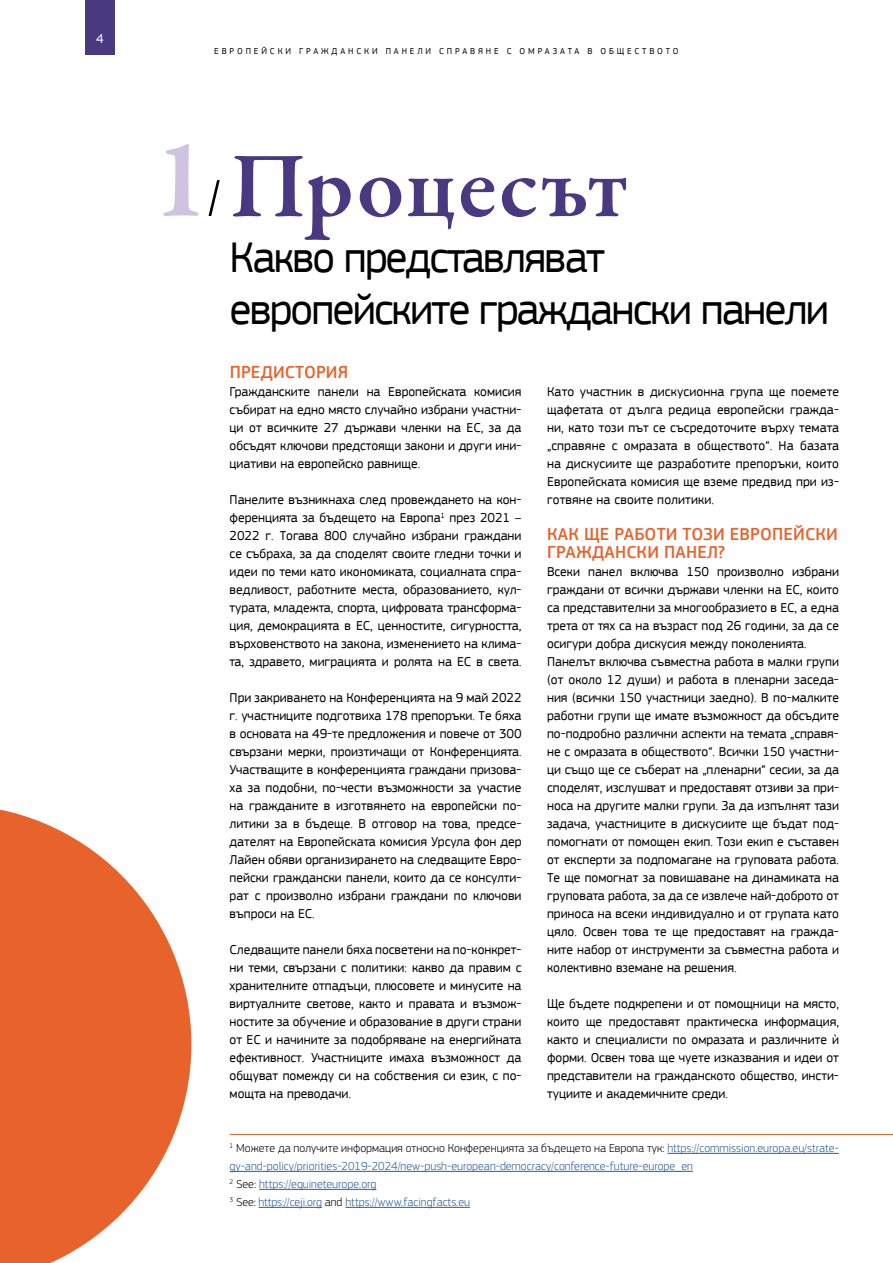
<style>
.page{position:relative;width:893px;height:1263px;background:#fff}
.page>*{position:absolute;margin:0;border:0;box-sizing:border-box;transform-origin:0 0}
.t1{font:600 94.5px "Garamond Premr Pro";letter-spacing:.02em;color:#493980}
.t2{font:45px/52.5px "EC Square Sans Pro";letter-spacing:-.04em;color:#000}
.t3{font:500 18px/18px "EC Square Sans Pro";letter-spacing:.01em;color:#e8632c}
.t4{font:13.5px/18px "EC Square Sans Pro";color:#000;text-align:justify}
.t5{font:13.5px "EC Square Sans Pro";color:#fff}
.t6{font:300 12px/18px "EC Square Sans Pro";color:#275b9b}
.t7{font:9px "EC Square Sans Pro";letter-spacing:.32em;color:#000}
.s1{color:#000}
</style>
<div class="page">
<div style="left:85px;top:0;width:30px;height:54px;background:#493980"></div>
<svg style="left:0;top:809px;width:191px;height:454px;fill:#e8632c"></svg>
<svg style="left:163px;top:144px;width:36px;height:72px"></svg>
<svg style="left:209px;top:180px;width:11px;height:36px"></svg>
<hr style="left:230px;top:1134px;width:663px;height:1px;background:#e8632c">
<hr style="left:667px;top:1153px;width:172px;height:1px;background:#275b9b">
<hr style="left:230px;top:1171px;width:463px;height:1px;background:#275b9b">
<hr style="left:259px;top:1189px;width:117px;height:1px;background:#275b9b">
<hr style="left:259px;top:1207px;width:63px;height:1px;background:#275b9b">
<hr style="left:345px;top:1207px;width:125px;height:1px;background:#275b9b">
<p class="t5" style="left:96px;top:30px;width:9px">4</p>
<p class="t7" style="left:214px;top:46px;width:466px">ЕВРОПЕЙСКИ ГРАЖДАНСКИ ПАНЕЛИ СПРАВЯНЕ С ОМРАЗАТА В ОБЩЕСТВОТО</p>
<h1 class="t1" style="left:230px;top:129px;width:399px">Процесът</h1>
<h2 class="t2" style="left:230px;top:231px;width:601px">Какво представляват европейските граждански панели</h2>
<h3 class="t3" style="left:230px;top:363px;width:120px">ПРЕДИСТОРИЯ</h3>
<p class="t4" style="left:230px;top:383px;width:293px">Гражданските панели на Европейската комисия събират на едно място случайно избрани участни&shy;ци от всичките 27 държави членки на ЕС, за да обсъдят ключови предстоящи закони и други ини&shy;циативи на европейско равнище.</p>
<p class="t4" style="left:230px;top:491px;width:293px">Панелите възникнаха след провеждането на кон&shy;ференцията за бъдещето на Европа<sup>1</sup> през 2021 – 2022 г. Тогава 800 случайно избрани граждани се събраха, за да споделят своите гледни точки и идеи по теми като икономиката, социалната спра&shy;ведливост, работните места, образованието, кул&shy;турата, младежта, спорта, цифровата трансформа&shy;ция, демокрацията в ЕС, ценностите, сигурността, върховенството на закона, изменението на клима&shy;та, здравето, миграцията и ролята на ЕС в света.</p>
<p class="t4" style="left:230px;top:689px;width:293px">При закриването на Конференцията на 9 май 2022 г. участниците подготвиха 178 препоръки. Те бяха в основата на 49-те предложения и повече от 300 свързани мерки, произтичащи от Конференцията.<br>Участващите в конференцията граждани призова&shy;ха за подобни, по-чести възможности за участие на гражданите в изготвянето на европейски по&shy;литики за в бъдеще. В отговор на това, предсе&shy;дателят на Европейската комисия Урсула фон дер Лайен обяви организирането на следващите Евро&shy;пейски граждански панели, които да се консулти&shy;рат с произволно избрани граждани по ключови въпроси на ЕС.</p>
<p class="t4" style="left:230px;top:941px;width:293px">Следващите панели бяха посветени на по-конкрет&shy;ни теми, свързани с политики: какво да правим с хранителните отпадъци, плюсовете и минусите на виртуалните светове, както и правата и възмож&shy;ностите за обучение и образование в други страни от ЕС и начините за подобряване на енергийната ефективност. Участниците имаха възможност да общуват помежду си на собствения си език, с по&shy;мощта на преводачи.</p>
<p class="t4" style="left:547px;top:383px;width:293px">Като участник в дискусионна група ще поемете щафетата от дълга редица европейски гражда&shy;ни, като този път се съсредоточите върху темата „справяне с омразата в обществото“. На базата на дискусиите ще разработите препоръки, които Европейската комисия ще вземе предвид при из&shy;готвяне на своите политики.</p>
<h3 class="t3" style="left:547px;top:525px;width:292px">КАК ЩЕ РАБОТИ ТОЗИ ЕВРОПЕЙСКИ<br>ГРАЖДАНСКИ ПАНЕЛ?</h3>
<p class="t4" style="left:547px;top:563px;width:293px;text-align:left">Всеки панел включва 150 произволно избрани граждани от всички държави членки на ЕС, които са представителни за многообразието в ЕС, а една трета от тях са на възраст под 26 години, за да се осигури добра дискусия между поколенията.<br>Панелът включва съвместна работа в малки групи (от около 12 души) и работа в пленарни заседа&shy;ния (всички 150 участници заедно). В по-малките работни групи ще имате възможност да обсъдите по-подробно различни аспекти на темата „справя&shy;не с омразата в обществото“. Всички 150 участни&shy;ци също ще се съберат на „пленарни“ сесии, за да споделят, изслушват и предоставят отзиви за при&shy;носа на другите малки групи. За да изпълнят тази задача, участниците в дискусиите ще бъдат под&shy;помогнати от помощен екип. Този екип е съставен от експерти за подпомагане на груповата работа.<br>Те ще помогнат за повишаване на динамиката на груповата работа, за да се извлече най-доброто от приноса на всеки индивидуално и от групата като цяло. Освен това те ще предоставят на гражда&shy;ните набор от инструменти за съвместна работа и колективно вземане на решения.</p>
<p class="t4" style="left:547px;top:995px;width:293px">Ще бъдете подкрепени и от помощници на място, които ще предоставят практическа информация, както и специалисти по омразата и различните ѝ форми. Освен това ще чуете изказвания и идеи от представители на гражданското общество, инсти&shy;туциите и академичните среди.</p>
<p class="t6" style="left:230px;top:1139px;width:611px"><sup>1</sup> <span class="s1">Можете да получите информация относно Конференцията за бъдещето на Европа тук:</span> https://commission.europa.eu/strate&shy;gy-and-policy/priorities-2019-2024/new-push-european-democracy/conference-future-europe_en<br><sup>2</sup> <span class="s1">See:</span> https://equineteurope.org<br><sup>3</sup> <span class="s1">See:</span> https://ceji.org <span class="s1">and</span> https://www.facingfacts.eu</p>
</div>
